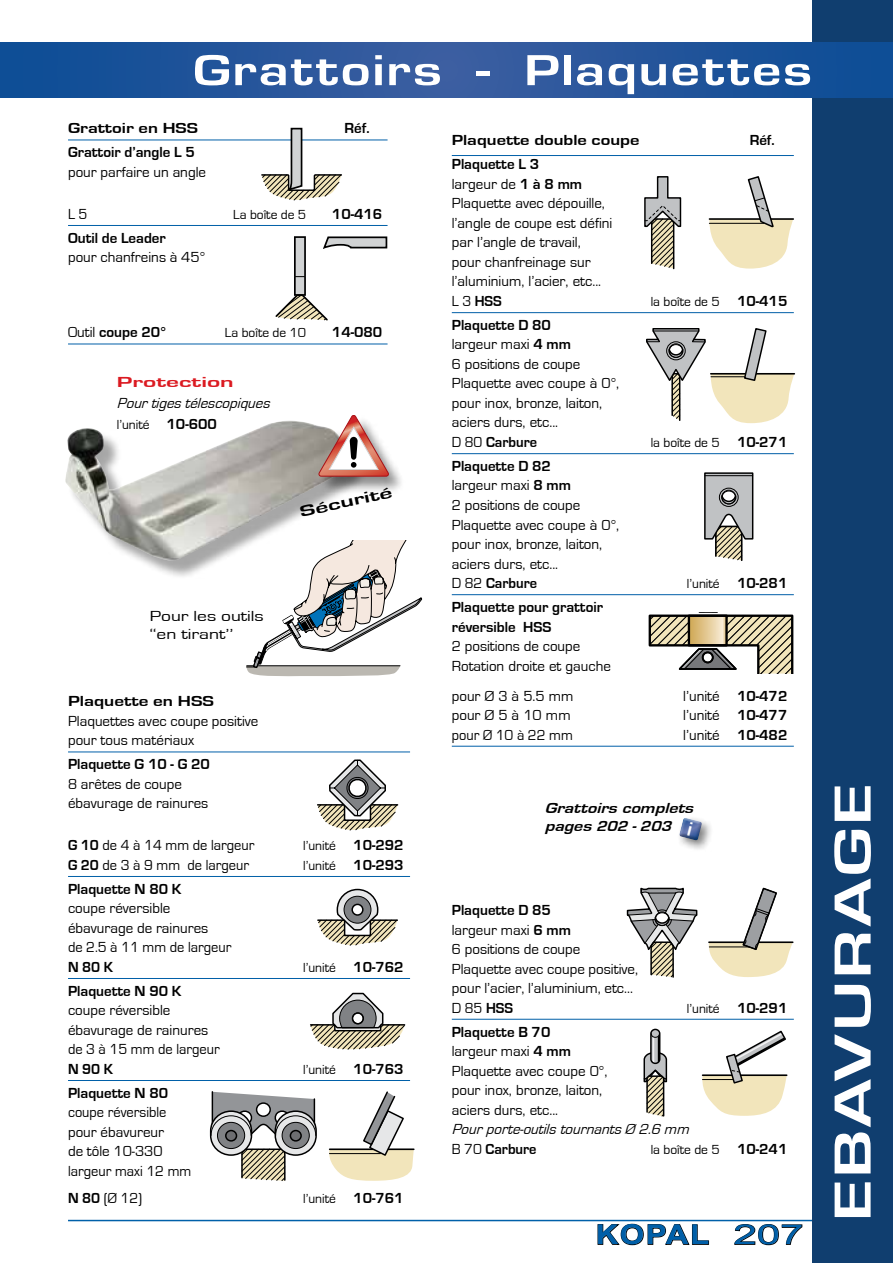
<style>
.page{position:relative;width:893px;height:1263px;background:#fff}
.page>*{position:absolute;margin:0;border:0;box-sizing:border-box;transform-origin:0 0}
.t1{font:700 54px "Eurostile";letter-spacing:.03em;color:#fff;scale:1.4 1}
.t2{font:700 45px "Eurostile";letter-spacing:.02em;color:#fff;scale:1.3 1}
.t3{font:700 27.3px "Arial";letter-spacing:.045em;color:#005fa8;scale:1.15 1}
.t4{font:700 16.05px "Eurostile";color:#000;scale:1.6 1}
.t5{font:15px/19.5px "Eurostile";color:#000}
.t6{font:700 15px/19.5px "Eurostile";color:#000}
.t7{font:15px/19.5px "Eurostile";color:#000;scale:.96 1}
.t8{font:italic 15px/19.5px "Eurostile";color:#000}
.t9{font:italic 700 15px/18px "Eurostile";color:#000;scale:1.2 1}
.t10{font:15px/18px "Eurostile";color:#000;scale:1.3 1}
.t11{font:700 15px "Eurostile";color:#000;scale:1.24 1}
.t12{font:700 15px "Eurostile";color:#000;scale:1.28 1}
.t13{font:700 15px "Eurostile";color:#000;scale:1.25 1}
.t14{font:700 15px "Eurostile";color:#db1a21;scale:1.7 1}
.t15{font:700 15px "Eurostile";color:#000;scale:.96 1}
.t16{font:13.5px "Eurostile";color:#000}
.s1{font-weight:400}
.s2{font-weight:700;font-size:15px}
.s3{font-weight:700}
.s4{font-style:normal}
.s5{font-weight:700;font-style:normal}
</style>
<div class="page">
<hr style="left:68px;top:1220px;width:782px;height:1px;background:#0060a9">
<div style="left:812px;top:0;width:81px;height:1263px;background:#103e6f"></div>
<svg style="left:11px;top:43px;width:882px;height:55px;background:#23549a"></svg>
<svg style="left:597px;top:1223px;width:113px;height:23px"></svg>
<svg style="left:734px;top:1224px;width:69px;height:22px"></svg>
<div style="left:0;top:40px;width:11px;height:166px;background:#000;opacity:.4"></div>
<div style="left:0;top:112px;width:35px;height:101px;background:#fff"></div>
<hr style="left:68px;top:140px;width:320px;height:1px;background:#005fa8">
<hr style="left:68px;top:225px;width:320px;height:1px;background:#005fa8">
<hr style="left:68px;top:344px;width:320px;height:1px;background:#005fa8">
<hr style="left:452px;top:155px;width:342px;height:1px;background:#005fa8">
<hr style="left:452px;top:312px;width:342px;height:1px;background:#005fa8">
<hr style="left:452px;top:453px;width:342px;height:1px;background:#005fa8">
<hr style="left:452px;top:594px;width:342px;height:1px;background:#005fa8">
<hr style="left:452px;top:746px;width:342px;height:1px;background:#005fa8">
<hr style="left:452px;top:1019px;width:342px;height:1px;background:#005fa8">
<hr style="left:68px;top:752px;width:342px;height:1px;background:#0060a9">
<hr style="left:68px;top:876px;width:342px;height:1px;background:#005fa8">
<hr style="left:68px;top:978px;width:342px;height:1px;background:#005fa8">
<hr style="left:68px;top:1080px;width:342px;height:1px;background:#005fa8">
<svg style="left:246px;top:540px;width:176px;height:137px"></svg>
<svg style="left:261px;top:128px;width:81px;height:73px"></svg>
<div style="left:295px;top:237px;width:10px;height:58px;background:#d1d3d4"></div>
<div style="left:294px;top:236px;width:12px;height:60px;border:2px solid #000"></div>
<svg style="left:275px;top:293px;width:53px;height:28px"></svg>
<svg style="left:323px;top:236px;width:64px;height:13px"></svg>
<svg style="left:644px;top:176px;width:149px;height:93px"></svg>
<svg style="left:646px;top:328px;width:148px;height:95px"></svg>
<svg style="left:704px;top:472px;width:50px;height:89px"></svg>
<div style="left:722px;top:491px;width:14px;height:13px;border:1px solid #000;border-radius:50%"></div>
<svg style="left:627px;top:888px;width:166px;height:90px"></svg>
<svg style="left:701px;top:1030px;width:86px;height:86px"></svg>
<div style="left:651px;top:1029px;width:9px;height:34px;background:#c0c2c4;border-radius:4px"></div>
<div style="left:650px;top:1029px;width:10px;height:35px;border:1px solid #000;border-radius:4px"></div>
<svg style="left:643px;top:1033px;width:25px;height:84px"></svg>
<svg style="left:317px;top:759px;width:81px;height:72px"></svg>
<svg style="left:317px;top:889px;width:81px;height:57px"></svg>
<svg style="left:310px;top:993px;width:95px;height:56px"></svg>
<svg style="left:328px;top:1091px;width:86px;height:90px"></svg>
<svg style="left:210px;top:1091px;width:107px;height:90px"></svg>
<div style="left:226px;top:1130px;width:10px;height:11px;background:#6d6e71;border-radius:50%"></div>
<div style="left:225px;top:1130px;width:12px;height:11px;border:2px solid #000;border-radius:50%"></div>
<div style="left:217px;top:1122px;width:28px;height:27px;border:1px solid #000;border-radius:50%"></div>
<div style="left:68px;top:423px;width:300px;height:156px;background:#000;opacity:.35"></div>
<img style="left:65px;top:421px;width:284px;height:140px">
<div style="left:319px;top:415px;width:87px;height:79px;background:#000;opacity:.45"></div>
<svg style="left:319px;top:415px;width:70px;height:62px"></svg>
<div style="left:676px;top:814px;width:38px;height:38px;background:#000;opacity:.5"></div>
<svg style="left:649px;top:614px;width:144px;height:59px"></svg>
<svg style="left:676px;top:814px;width:30px;height:30px"></svg>
<h2 class="t2" style="left:193px;top:46px;width:478px">Grattoirs - Plaquettes</h2>
<p class="t13" style="left:68px;top:120px;width:105px">Grattoir en HSS</p>
<p class="t6" style="left:345px;top:119px;width:27px">Réf.</p>
<p class="t6" style="left:68px;top:143px;width:128px">Grattoir d’angle L 5</p>
<p class="t5" style="left:68px;top:162px;width:140px">pour parfaire un angle</p>
<p class="t7" style="left:68px;top:204px;width:22px">L 5</p>
<p class="t16" style="left:233px;top:207px;width:74px">La boîte de 5</p>
<p class="t6" style="left:332px;top:204px;width:52px">10-416</p>
<p class="t6" style="left:68px;top:228px;width:99px">Outil de Leader</p>
<p class="t5" style="left:68px;top:248px;width:139px">pour chanfreins à 45°</p>
<p class="t6" style="left:68px;top:323px;width:99px"><span class="s1">Outil</span> coupe 20°</p>
<p class="t16" style="left:225px;top:326px;width:83px">La boîte de 10</p>
<p class="t6" style="left:332px;top:323px;width:52px">14-080</p>
<p class="t14" style="left:117px;top:373px;width:70px">Protection</p>
<p class="t8" style="left:117px;top:393px;width:159px">Pourtigestélescopiques</p>
<p class="t16" style="left:117px;top:417px;width:102px">l’unité <span class="s2">10-600</span></p>
<p class="t4" style="left:298px;top:503px;width:60px;rotate:-12deg">Sécurité</p>
<p class="t10" style="left:150px;top:608px;width:89px">Pour les outils ‘‘en tirant’’</p>
<p class="t12" style="left:68px;top:693px;width:116px">Plaquette en HSS</p>
<p class="t5" style="left:68px;top:711px;width:192px">Plaquettes avec coupe positive pour tous matériaux</p>
<p class="t6" style="left:68px;top:755px;width:143px">Plaquette G 10 - G 20</p>
<p class="t5" style="left:68px;top:774px;width:142px">8 arêtes de coupe ébavurage de rainures</p>
<p class="t7" style="left:68px;top:836px;width:196px"><span class="s3">G 10</span> de 4 à 14 mm de largeur</p>
<p class="t16" style="left:303px;top:838px;width:102px">l’unité <span class="s2">10-292</span></p>
<p class="t7" style="left:68px;top:855px;width:190px"><span class="s3">G 20</span> de 3 à 9 mm de largeur</p>
<p class="t16" style="left:303px;top:858px;width:102px">l’unité <span class="s2">10-293</span></p>
<p class="t6" style="left:68px;top:879px;width:115px">Plaquette N 80 K</p>
<p class="t5" style="left:68px;top:899px;width:165px">coupe réversible ébavurage de rainures<br>de 2.5 à 11 mm de largeur</p>
<p class="t15" style="left:68px;top:959px;width:49px">N 80 K</p>
<p class="t16" style="left:303px;top:960px;width:102px">l’unité <span class="s2">10-762</span></p>
<p class="t6" style="left:68px;top:981px;width:115px">Plaquette N 90 K</p>
<p class="t5" style="left:68px;top:1001px;width:153px">coupe réversible ébavurage de rainures de 3 à 15 mm de largeur</p>
<p class="t15" style="left:68px;top:1061px;width:49px">N 90 K</p>
<p class="t16" style="left:303px;top:1062px;width:102px">l’unité <span class="s2">10-763</span></p>
<p class="t6" style="left:68px;top:1083px;width:102px">Plaquette N 80</p>
<p class="t7" style="left:68px;top:1103px;width:130px">coupe réversible pour ébavureur<br>de tôle 10-330 largeur maxi 12 mm</p>
<p class="t7" style="left:68px;top:1188px;width:79px"><span class="s3">N 80</span> (Ø 12)</p>
<p class="t16" style="left:303px;top:1191px;width:102px">l’unité <span class="s2">10-761</span></p>
<p class="t11" style="left:452px;top:132px;width:153px">Plaquette double coupe</p>
<p class="t6" style="left:750px;top:131px;width:27px">Réf.</p>
<p class="t5" style="left:452px;top:155px;width:162px"><span class="s3">Plaquette L 3<br></span>largeur de <span class="s3">1 à 8 mm<br></span>Plaquette avec dépouille, l’angle de coupe est défini par l’angle de travail, pour chanfreinage sur l’aluminium, l’acier, etc...<br>L 3 <span class="s3">HSS</span></p>
<p class="t16" style="left:651px;top:294px;width:138px">la boîte de 5 <span class="s2">10-415</span></p>
<p class="t5" style="left:452px;top:316px;width:169px"><span class="s3">Plaquette D 80<br></span>largeur maxi <span class="s3">4 mm<br></span>6 positions de coupe<br>Plaquette avec coupe à 0°, pour inox, bronze, laiton, aciers durs, etc...<br>D 80 <span class="s3">Carbure</span></p>
<p class="t5" style="left:452px;top:457px;width:169px"><span class="s3">Plaquette D 82<br></span>largeur maxi <span class="s3">8 mm<br></span>2 positions de coupe<br>Plaquette avec coupe à 0°, pour inox, bronze, laiton, aciers durs, etc...<br>D 82 <span class="s3">Carbure</span></p>
<p class="t16" style="left:651px;top:435px;width:138px">la boîte de 5 <span class="s2">10-271</span></p>
<p class="t16" style="left:687px;top:576px;width:102px">l’unité <span class="s2">10-281</span></p>
<p class="t6" style="left:452px;top:598px;width:153px">Plaquette pour grattoir réversible HSS</p>
<p class="t5" style="left:452px;top:637px;width:161px">2 positions de coupe<br>Rotation droite et gauche</p>
<p class="t5" style="left:452px;top:686px;width:123px">pour Ø 3 à 5.5 mm</p>
<p class="t5" style="left:683px;top:686px;width:106px">l’unité <span class="s3">10-472</span></p>
<p class="t5" style="left:452px;top:706px;width:120px">pour Ø 5 à 10 mm</p>
<p class="t5" style="left:683px;top:706px;width:106px">l’unité <span class="s3">10-477</span></p>
<p class="t7" style="left:452px;top:725px;width:128px">pour Ø 10 à 22 mm</p>
<p class="t5" style="left:683px;top:725px;width:106px">l’unité <span class="s3">10-482</span></p>
<p class="t9" style="left:545px;top:799px;width:129px">Grattoirs complets pages 202 -203</p>
<p class="t5" style="left:452px;top:901px;width:188px"><span class="s3">Plaquette D 85<br></span>largeur maxi <span class="s3">6 mm<br></span>6 positions de coupe<br>Plaquette avec coupe positive, pour l’acier, l’aluminium, etc...<br>D 85 <span class="s3">HSS</span></p>
<p class="t16" style="left:687px;top:1001px;width:102px">l’unité <span class="s2">10-291</span></p>
<p class="t5" style="left:452px;top:1022px;width:157px"><span class="s3">Plaquette B 70<br></span>largeur maxi <span class="s3">4 mm<br></span>Plaquette avec coupe 0°, pour inox, bronze, laiton, aciers durs, etc...</p>
<p class="t8" style="left:452px;top:1120px;width:243px">Pourporte-outilstournantsØ 2.6 mm<br><span class="s4">B 70</span> <span class="s5">Carbure</span></p>
<p class="t16" style="left:651px;top:1142px;width:138px">la boîte de 5 <span class="s2">10-241</span></p>
<h3 class="t3" style="left:596px;top:1215px;width:182px">kopal <span class="s1">207</span></h3>
<h1 class="t1" style="left:823px;top:1220px;width:309px;rotate:-90deg">Ebavurage</h1>
</div>
